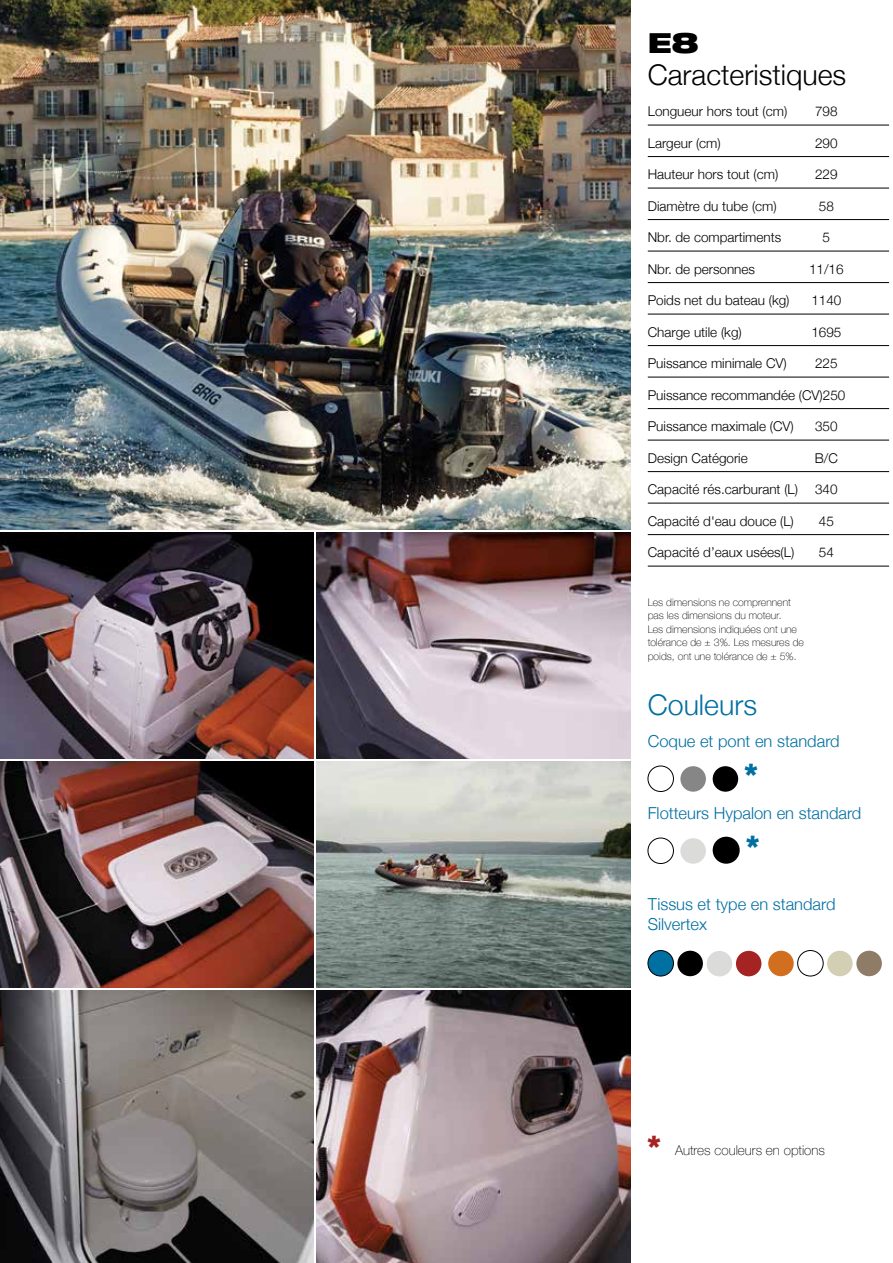
<style>
.page{position:relative;width:893px;height:1263px;background:#fff}
.page>*{position:absolute;margin:0;border:0;box-sizing:border-box;transform-origin:0 0}
.t1{font:300 28.5px "Helvetica Neue";color:#000}
.t2{font:300 28.5px "Helvetica Neue";color:#026fa2}
.t3{font:900 expanded 27.75px "Helvetica Neue LT Std";color:#000}
.t4{font:900 expanded 27px "Helvetica Neue LT Std";color:#026fa2}
.t5{font:300 16.5px/19.5px "Helvetica Neue";color:#026fa2}
.t6{font:300 13.5px "Helvetica Neue";color:#000}
.t7{font:100 13.5px "Helvetica Neue";color:#000}
.t8{font:100 10.5px/13.5px "Helvetica Neue";color:#000}
.s1{font-size:28.5px}
.s2{font-family:"Helvetica Neue LT Std";font-weight:900;font-stretch:expanded;font-size:27px;color:#a62323}
</style>
<div class="page">
<img style="left:0;top:0;width:631px;height:530px">
<img style="left:317px;top:991px;width:314px;height:272px">
<img style="left:0;top:991px;width:314px;height:272px">
<img style="left:317px;top:762px;width:314px;height:225px">
<img style="left:0;top:762px;width:314px;height:225px">
<img style="left:317px;top:533px;width:314px;height:225px">
<img style="left:0;top:533px;width:314px;height:225px">
<hr style="left:648px;top:125px;width:241px;height:1px;background:#000">
<hr style="left:648px;top:156px;width:241px;height:1px;background:#000">
<hr style="left:648px;top:188px;width:241px;height:1px;background:#000">
<hr style="left:648px;top:219px;width:241px;height:1px;background:#000">
<hr style="left:648px;top:251px;width:241px;height:1px;background:#000">
<hr style="left:648px;top:282px;width:241px;height:1px;background:#000">
<hr style="left:648px;top:314px;width:241px;height:1px;background:#000">
<hr style="left:648px;top:345px;width:241px;height:1px;background:#000">
<hr style="left:648px;top:377px;width:241px;height:1px;background:#000">
<hr style="left:648px;top:408px;width:241px;height:1px;background:#000">
<hr style="left:648px;top:440px;width:241px;height:1px;background:#000">
<hr style="left:648px;top:471px;width:241px;height:1px;background:#000">
<hr style="left:648px;top:503px;width:241px;height:1px;background:#000">
<hr style="left:648px;top:534px;width:241px;height:1px;background:#000">
<hr style="left:648px;top:566px;width:241px;height:1px;background:#000">
<div style="left:648px;top:766px;width:26px;height:26px;border:1px solid #000;border-radius:50%"></div>
<div style="left:680px;top:766px;width:26px;height:26px;background:#868686;border-radius:50%"></div>
<div style="left:713px;top:766px;width:25px;height:26px;background:#000;border-radius:50%"></div>
<div style="left:648px;top:838px;width:26px;height:26px;border:1px solid #000;border-radius:50%"></div>
<div style="left:680px;top:838px;width:26px;height:26px;background:#dbdbda;border-radius:50%"></div>
<div style="left:713px;top:837px;width:26px;height:26px;background:#000;border-radius:50%"></div>
<div style="left:713px;top:837px;width:27px;height:27px;border:2px solid #000;border-radius:50%"></div>
<div style="left:648px;top:950px;width:25px;height:26px;background:#006fa2;border-radius:50%"></div>
<div style="left:648px;top:950px;width:26px;height:26px;border:1px solid #000;border-radius:50%"></div>
<div style="left:677px;top:951px;width:26px;height:25px;background:#000;border-radius:50%"></div>
<div style="left:707px;top:951px;width:25px;height:25px;background:#dbdbda;border-radius:50%"></div>
<div style="left:736px;top:951px;width:25px;height:25px;background:#a62323;border-radius:50%"></div>
<div style="left:768px;top:951px;width:26px;height:25px;background:#d16f1f;border-radius:50%"></div>
<div style="left:797px;top:950px;width:26px;height:26px;border:1px solid #000;border-radius:50%"></div>
<div style="left:827px;top:951px;width:26px;height:25px;background:#d2cfb4;border-radius:50%"></div>
<div style="left:856px;top:951px;width:26px;height:25px;background:#8e7c67;border-radius:50%"></div>
<h2 class="t3" style="left:648px;top:25px;width:53px">E<span class="s1">8</span></h2>
<h1 class="t1" style="left:648px;top:52px;width:200px">Caracteristiques</h1>
<p class="t6" style="left:648px;top:101px;width:141px">Longueur hors tout (cm)</p>
<p class="t6" style="left:815px;top:101px;width:24px">798</p>
<p class="t6" style="left:648px;top:132px;width:75px">Largeur (cm)</p>
<p class="t6" style="left:815px;top:132px;width:24px">290</p>
<p class="t6" style="left:648px;top:164px;width:132px">Hauteur hors tout (cm)</p>
<p class="t6" style="left:815px;top:164px;width:24px">229</p>
<p class="t6" style="left:648px;top:195px;width:131px">Diamètre du tube (cm)</p>
<p class="t6" style="left:819px;top:195px;width:17px">58</p>
<p class="t6" style="left:648px;top:227px;width:135px">Nbr. de compartiments</p>
<p class="t6" style="left:823px;top:227px;width:9px">5</p>
<p class="t6" style="left:648px;top:258px;width:109px">Nbr. de personnes</p>
<p class="t6" style="left:809px;top:258px;width:36px">11/16</p>
<p class="t6" style="left:648px;top:290px;width:143px">Poids net du bateau (kg)</p>
<p class="t6" style="left:811px;top:290px;width:32px">1140</p>
<p class="t6" style="left:648px;top:321px;width:96px">Charge utile (kg)</p>
<p class="t6" style="left:811px;top:321px;width:32px">1695</p>
<p class="t6" style="left:648px;top:353px;width:141px">Puissance minimale CV)</p>
<p class="t6" style="left:815px;top:353px;width:24px">225</p>
<p class="t6" style="left:648px;top:384px;width:199px">Puissance recommandée (CV)250</p>
<p class="t6" style="left:648px;top:416px;width:148px">Puissance maximale (CV)</p>
<p class="t6" style="left:815px;top:416px;width:24px">350</p>
<p class="t6" style="left:648px;top:447px;width:102px">Design Catégorie</p>
<p class="t6" style="left:815px;top:447px;width:25px">B/C</p>
<p class="t6" style="left:648px;top:479px;width:152px">Capacité rés.carburant (L)</p>
<p class="t6" style="left:815px;top:479px;width:24px">340</p>
<p class="t6" style="left:648px;top:510px;width:148px">Capacité d'eau douce (L)</p>
<p class="t6" style="left:819px;top:510px;width:17px">45</p>
<p class="t6" style="left:648px;top:542px;width:148px">Capacité d’eaux usées(L)</p>
<p class="t6" style="left:819px;top:542px;width:17px">54</p>
<p class="t8" style="left:648px;top:595px;width:158px">Les dimensions ne comprennent pas les dimensions du moteur.<br>Les dimensions indiquées ont une tolérance de ± 3%. Les mesures de poids, ont une tolérance de ± 5%.</p>
<h1 class="t2" style="left:648px;top:682px;width:111px">Couleurs</h1>
<p class="t5" style="left:648px;top:730px;width:193px">Coque et pont en standard</p>
<h3 class="t4" style="left:745px;top:755px;width:14px">*</h3>
<p class="t5" style="left:648px;top:802px;width:215px">Flotteurs Hypalon en standard</p>
<h3 class="t4" style="left:746px;top:827px;width:14px">*</h3>
<p class="t5" style="left:648px;top:893px;width:189px">Tissus et type en standard<br>Silvertex</p>
<p class="t7" style="left:648px;top:1140px;width:179px"><span class="s2">*</span> Autres couleurs en options</p>
</div>
